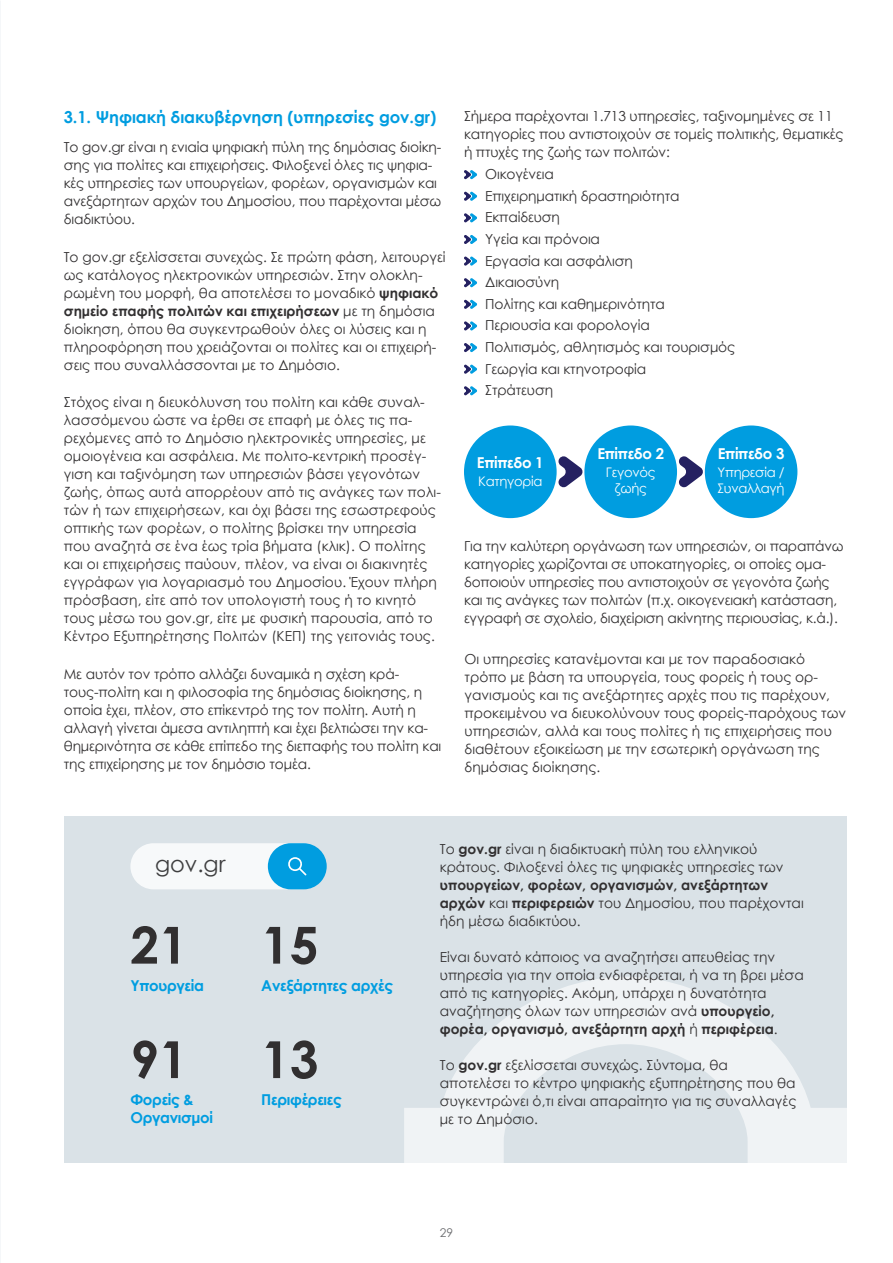
<style>
.page{position:relative;width:893px;height:1263px;background:#fff}
.page>*{position:absolute;margin:0;border:0;box-sizing:border-box;transform-origin:0 0}
.t1{font:700 51.15px "Century Gothic";color:#312f30}
.t2{font:22.5px "Century Gothic";color:#3e3e3f}
.Heading_1{font:700 16.5px "Century Gothic";letter-spacing:-.005em;color:#009de0}
.Heading_1-2{font:700 15px/18px "Century Gothic";letter-spacing:-.02em;color:#009de0}
.Heading_1-3{font:700 15px "Century Gothic";letter-spacing:-.02em;color:#fff}
.List_Paragraph{font:13.8px/18px "Century Gothic";color:#312f30}
.Heading_1-4{font:13.2px/16.5px "Century Gothic";letter-spacing:-.02em;color:#fff;text-align:center}
.t3{font:12px "Century Gothic";color:#6c6d70}
.s1{font-weight:700}
</style>
<div class="page">
<div style="left:64px;top:816px;width:782px;height:347px;background:#dae2e7"></div>
<svg style="left:404px;top:977px;width:442px;height:186px"></svg>
<svg style="left:464px;top:170px;width:13px;height:10px"></svg>
<svg style="left:464px;top:191px;width:13px;height:10px"></svg>
<svg style="left:464px;top:213px;width:13px;height:10px"></svg>
<svg style="left:464px;top:235px;width:13px;height:9px"></svg>
<svg style="left:464px;top:256px;width:13px;height:10px"></svg>
<svg style="left:464px;top:278px;width:13px;height:10px"></svg>
<svg style="left:464px;top:299px;width:13px;height:10px"></svg>
<svg style="left:464px;top:321px;width:13px;height:10px"></svg>
<svg style="left:464px;top:343px;width:13px;height:10px"></svg>
<svg style="left:464px;top:364px;width:13px;height:10px"></svg>
<svg style="left:464px;top:386px;width:13px;height:10px"></svg>
<div style="left:464px;top:425px;width:93px;height:93px;background:#009de0;border-radius:50%"></div>
<div style="left:584px;top:425px;width:93px;height:93px;background:#009de0;border-radius:50%"></div>
<div style="left:705px;top:425px;width:92px;height:93px;background:#009de0;border-radius:50%"></div>
<svg style="left:558px;top:456px;width:25px;height:32px"></svg>
<svg style="left:679px;top:456px;width:24px;height:32px"></svg>
<svg style="left:130px;top:843px;width:197px;height:46px"></svg>
<p class="Heading_1" style="left:64px;top:104px;width:374px">3.1. Ψηφιακή διακυβέρνηση (υπηρεσίες gov.gr)</p>
<p class="List_Paragraph" style="left:64px;top:138px;width:379px">Το gov.gr είναι η ενιαία ψηφιακή πύλη της δημόσιας διοίκη&shy;σης για πολίτες και επιχειρήσεις. Φιλοξενεί όλες τις ψηφια&shy;κές υπηρεσίες των υπουργείων, φορέων, οργανισμών και ανεξάρτητων αρχών του Δημοσίου, που παρέχονται μέσω διαδικτύου.</p>
<p class="List_Paragraph" style="left:64px;top:248px;width:383px">Το gov.gr εξελίσσεται συνεχώς. Σε πρώτη φάση, λειτουργεί ως κατάλογος ηλεκτρονικών υπηρεσιών. Στην ολοκλη&shy;ρωμένη του μορφή, θα αποτελέσει το μοναδικό <span class="s1">ψηφιακό σημείο επαφής πολιτών και επιχειρήσεων</span> με τη δημόσια διοίκηση, όπου θα συγκεντρωθούν όλες οι λύσεις και η πληροφόρηση που χρειάζονται οι πολίτες και οι επιχειρή&shy;σεις που συναλλάσσονται με το Δημόσιο.</p>
<p class="List_Paragraph" style="left:64px;top:393px;width:379px">Στόχος είναι η διευκόλυνση του πολίτη και κάθε συναλ&shy;λασσόμενου ώστε να έρθει σε επαφή με όλες τις πα&shy;ρεχόμενες από το Δημόσιο ηλεκτρονικές υπηρεσίες, με ομοιογένεια και ασφάλεια. Με πολιτο-κεντρική προσέγ&shy;γιση και ταξινόμηση των υπηρεσιών βάσει γεγονότων ζωής, όπως αυτά απορρέουν από τις ανάγκες των πολι&shy;τών ή των επιχειρήσεων, και όχι βάσει της εσωστρεφούς οπτικής των φορέων, ο πολίτης βρίσκει την υπηρεσία που αναζητά σε ένα έως τρία βήματα (κλικ). Ο πολίτης και οι επιχειρήσεις παύουν, πλέον, να είναι οι διακινητές εγγράφων για λογαριασμό του Δημοσίου. Έχουν πλήρη πρόσβαση, είτε από τον υπολογιστή τους ή το κινητό τους μέσω του gov.gr, είτε με φυσική παρουσία, από το Κέντρο Εξυπηρέτησης Πολιτών (ΚΕΠ) της γειτονιάς τους.</p>
<p class="List_Paragraph" style="left:64px;top:665px;width:379px">Με αυτόν τον τρόπο αλλάζει δυναμικά η σχέση κρά&shy;τους-πολίτη και η φιλοσοφία της δημόσιας διοίκησης, η οποία έχει, πλέον, στο επίκεντρό της τον πολίτη. Αυτή η αλλαγή γίνεται άμεσα αντιληπτή και έχει βελτιώσει την κα&shy;θημερινότητα σε κάθε επίπεδο της διεπαφής του πολίτη και της επιχείρησης με τον δημόσιο τομέα.</p>
<p class="List_Paragraph" style="left:464px;top:107px;width:381px">Σήμερα παρέχονται 1.713 υπηρεσίες, ταξινομημένες σε 11 κατηγορίες που αντιστοιχούν σε τομείς πολιτικής, θεματικές ή πτυχές της ζωής των πολιτών:</p>
<p class="List_Paragraph" style="left:485px;top:165px;width:70px">Οικογένεια</p>
<p class="List_Paragraph" style="left:485px;top:187px;width:196px">Επιχειρηματική δραστηριότητα</p>
<p class="List_Paragraph" style="left:485px;top:208px;width:76px">Εκπαίδευση</p>
<p class="List_Paragraph" style="left:485px;top:230px;width:116px">Υγεία και πρόνοια</p>
<p class="List_Paragraph" style="left:485px;top:251px;width:149px">Εργασία και ασφάλιση</p>
<p class="List_Paragraph" style="left:485px;top:273px;width:76px">Δικαιοσύνη</p>
<p class="List_Paragraph" style="left:485px;top:295px;width:181px">Πολίτης και καθημερινότητα</p>
<p class="List_Paragraph" style="left:485px;top:316px;width:166px">Περιουσία και φορολογία</p>
<p class="List_Paragraph" style="left:485px;top:338px;width:251px">Πολιτισμός, αθλητισμός και τουρισμός</p>
<p class="List_Paragraph" style="left:485px;top:359px;width:163px">Γεωργία και κτηνοτροφία</p>
<p class="List_Paragraph" style="left:485px;top:381px;width:69px">Στράτευση</p>
<p class="Heading_1-3" style="left:597px;top:442px;width:68px">Επίπεδο 2</p>
<p class="Heading_1-3" style="left:477px;top:452px;width:68px">Επίπεδο 1</p>
<p class="Heading_1-4" style="left:478px;top:472px;width:66px">Κατηγορία</p>
<p class="Heading_1-4" style="left:606px;top:463px;width:51px">Γεγονός ζωής</p>
<p class="Heading_1-3" style="left:718px;top:442px;width:68px">Επίπεδο 3</p>
<p class="Heading_1-4" style="left:718px;top:463px;width:69px;text-align:left">Υπηρεσία /<br>Συναλλαγή</p>
<p class="List_Paragraph" style="left:464px;top:537px;width:381px">Για την καλύτερη οργάνωση των υπηρεσιών, οι παραπάνω κατηγορίες χωρίζονται σε υποκατηγορίες, οι οποίες ομα&shy;δοποιούν υπηρεσίες που αντιστοιχούν σε γεγονότα ζωής και τις ανάγκες των πολιτών (π.χ. οικογενειακή κατάσταση, εγγραφή σε σχολείο, διαχείριση ακίνητης περιουσίας, κ.ά.).</p>
<p class="List_Paragraph" style="left:465px;top:650px;width:383px">Οι υπηρεσίες κατανέμονται και με τον παραδοσιακό τρόπο με βάση τα υπουργεία, τους φορείς ή τους ορ&shy;γανισμούς και τις ανεξάρτητες αρχές που τις παρέχουν, προκειμένου να διευκολύνουν τους φορείς-παρόχους των υπηρεσιών, αλλά και τους πολίτες ή τις επιχειρήσεις που διαθέτουν εξοικείωση με την εσωτερική οργάνωση της δημόσιας διοίκησης.</p>
<p class="t2" style="left:155px;top:848px;width:72px">gov.gr</p>
<p class="t1" style="left:130px;top:906px;width:59px">21</p>
<p class="t1" style="left:261px;top:906px;width:59px">15</p>
<p class="Heading_1-2" style="left:130px;top:975px;width:75px">Yπουργεία</p>
<p class="Heading_1-2" style="left:261px;top:975px;width:134px">Ανεξάρτητες αρχές</p>
<p class="t1" style="left:130px;top:1021px;width:59px">91</p>
<p class="t1" style="left:261px;top:1021px;width:59px">13</p>
<p class="Heading_1-2" style="left:130px;top:1090px;width:84px">Φορείς &amp;<br>Οργανισμοί</p>
<p class="Heading_1-2" style="left:261px;top:1090px;width:82px">Περιφέρειες</p>
<p class="List_Paragraph" style="left:440px;top:839px;width:366px">Το <span class="s1">gov.gr</span> είναι η διαδικτυακή πύλη του ελληνικού κράτους. Φιλοξενεί όλες τις ψηφιακές υπηρεσίες των <span class="s1">υπουργείων, φορέων, οργανισμών, ανεξάρτητων αρχών</span> και <span class="s1">περιφερειών</span> του Δημοσίου, που παρέχονται ήδη μέσω διαδικτύου.</p>
<p class="List_Paragraph" style="left:440px;top:947px;width:366px">Είναι δυνατό κάποιος να αναζητήσει απευθείας την υπηρεσία για την οποία ενδιαφέρεται, ή να τη βρει μέσα από τις κατηγορίες. Ακόμη, υπάρχει η δυνατότητα αναζήτησης όλων των υπηρεσιών ανά <span class="s1">υπουργείο, φορέα, οργανισμό, ανεξάρτητη αρχή</span> ή <span class="s1">περιφέρεια</span>.</p>
<p class="List_Paragraph" style="left:440px;top:1055px;width:358px">Το <span class="s1">gov.gr</span> εξελίσσεται συνεχώς. Σύντομα, θα αποτελέσει το κέντρο ψηφιακής εξυπηρέτησης που θα συγκεντρώνει ό,τι είναι απαραίτητο για τις συναλλαγές με το Δημόσιο.</p>
<p class="t3" style="left:440px;top:1224px;width:15px">29</p>
</div>
